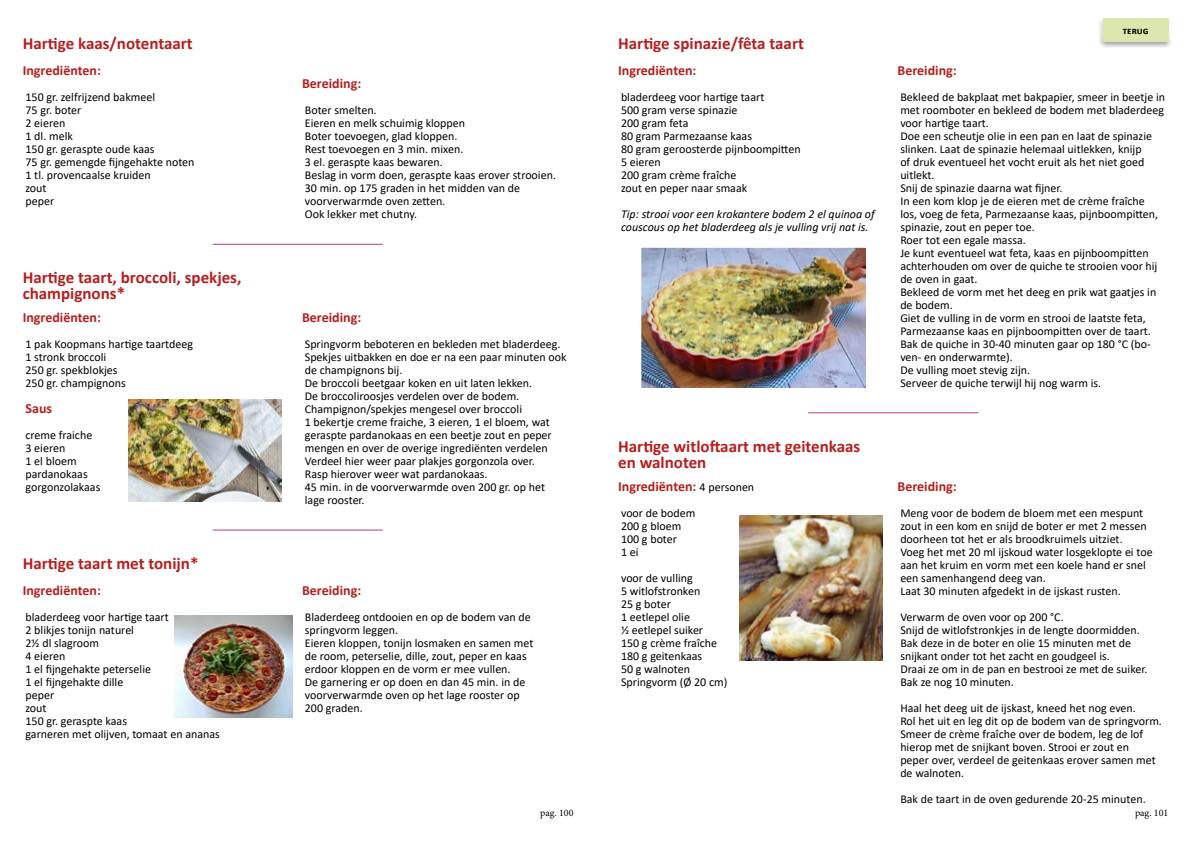
<style>
.page{position:relative;width:1191px;height:842px;background:#fff}
.page>*{position:absolute;margin:0;border:0;box-sizing:border-box;transform-origin:0 0}
.t1{font:700 17px/16px "Calibri";color:#b51f1f}
.t2{font:700 14px "Calibri";color:#b51f1f}
.t3{font:12px/13px "Calibri";color:#000}
.t4{font:italic 12px/13px "Calibri";color:#000}
.t5{font:10px "Minion Pro";color:#000}
.t6{font:700 10px "Calibri";color:#000}
.s1{font-weight:400;font-size:12px;color:#000}
</style>
<div class="page">
<div style="left:1097px;top:18px;width:75px;height:29px;background:#000;opacity:.75"></div>
<div style="left:1103px;top:18px;width:65px;height:24px;background:#dbe7ad"></div>
<img style="left:641px;top:247px;width:224px;height:140px">
<hr style="left:213px;top:244px;width:170px;height:1px;background:#b4445a">
<hr style="left:213px;top:530px;width:170px;height:1px;background:#b4445a">
<hr style="left:808px;top:413px;width:170px;height:1px;background:#b4445a">
<img style="left:129px;top:400px;width:153px;height:102px">
<img style="left:174px;top:615px;width:118px;height:103px">
<img style="left:739px;top:516px;width:143px;height:144px">
<h1 class="t1" style="left:23px;top:35px;width:172px">Hartige kaas/notentaart</h1>
<p class="t2" style="left:23px;top:60px;width:80px">Ingrediënten:</p>
<p class="t3" style="left:26px;top:90px;width:171px">150 gr. zelfrijzend bakmeel<br>75 gr. boter<br>2 eieren<br>1 dl. melk<br>150 gr. geraspte oude kaas<br>75 gr. gemengde fijngehakte noten<br>1 tl. provencaalse kruiden<br>zout<br>peper</p>
<h1 class="t1" style="left:23px;top:269px;width:220px">Hartige taart, broccoli, spekjes, champignons*</h1>
<p class="t2" style="left:23px;top:307px;width:80px">Ingrediënten:</p>
<p class="t3" style="left:26px;top:337px;width:169px">1 pak Koopmans hartige taartdeeg<br>1 stronk broccoli<br>250 gr. spekblokjes<br>250 gr. champignons</p>
<p class="t2" style="left:26px;top:398px;width:28px">Saus</p>
<p class="t3" style="left:26px;top:428px;width:76px">creme fraiche<br>3 eieren<br>1 el bloem pardanokaas gorgonzolakaas</p>
<h1 class="t1" style="left:23px;top:555px;width:177px">Hartige taart met tonijn*</h1>
<p class="t2" style="left:23px;top:580px;width:80px">Ingrediënten:</p>
<p class="t3" style="left:26px;top:610px;width:196px">bladerdeeg voor hartige taart<br>2 blikjes tonijn naturel<br>2½ dl slagroom<br>4 eieren<br>1 el fijngehakte peterselie<br>1 el fijngehakte dille<br>peper<br>zout<br>150 gr. geraspte kaas<br>garneren met olijven, tomaat en ananas</p>
<p class="t2" style="left:302px;top:73px;width:61px">Bereiding:</p>
<p class="t3" style="left:305px;top:103px;width:253px">Boter smelten.<br>Eieren en melk schuimig kloppen<br>Boter toevoegen, glad kloppen.<br>Rest toevoegen en 3 min. mixen.<br>3 el. geraspte kaas bewaren.<br>Beslag in vorm doen, geraspte kaas erover strooien.<br>30 min. op 175 graden in het midden van de voorverwarmde oven zetten.<br>Ook lekker met chutny.</p>
<p class="t2" style="left:302px;top:307px;width:61px">Bereiding:</p>
<p class="t3" style="left:305px;top:337px;width:263px">Springvorm beboteren en bekleden met bladerdeeg.<br>Spekjes uitbakken en doe er na een paar minuten ook de champignons bij.<br>De broccoli beetgaar koken en uit laten lekken.<br>De broccoliroosjes verdelen over de bodem.<br>Champignon/spekjes mengesel over broccoli<br>1 bekertje creme fraiche, 3 eieren, 1 el bloem, wat geraspte pardanokaas en een beetje zout en peper mengen en over de overige ingrediënten verdelen Verdeel hier weer paar plakjes gorgonzola over.<br>Rasp hierover weer wat pardanokaas.<br>45 min. in de voorverwarmde oven 200 gr. op het lage rooster.</p>
<p class="t2" style="left:302px;top:580px;width:61px">Bereiding:</p>
<p class="t3" style="left:305px;top:610px;width:230px">Bladerdeeg ontdooien en op de bodem van de springvorm leggen.<br>Eieren kloppen, tonijn losmaken en samen met de room, peterselie, dille, zout, peper en kaas erdoor kloppen en de vorm er mee vullen.<br>De garnering er op doen en dan 45 min. in de voorverwarmde oven op het lage rooster op 200 graden.</p>
<h1 class="t1" style="left:618px;top:35px;width:187px">Hartige spinazie/fêta taart</h1>
<p class="t2" style="left:618px;top:60px;width:80px">Ingrediënten:</p>
<p class="t3" style="left:621px;top:90px;width:181px">bladerdeeg voor hartige taart<br>500 gram verse spinazie<br>200 gram feta<br>80 gram Parmezaanse kaas<br>80 gram geroosterde pijnboompitten<br>5 eieren<br>200 gram crème fraîche<br>zout en peper naar smaak</p>
<p class="t4" style="left:621px;top:207px;width:255px">Tip: strooi voor een krokantere bodem 2 el quinoa of couscous op het bladerdeeg als je vulling vrij nat is.</p>
<h1 class="t1" style="left:618px;top:438px;width:244px">Hartige witloftaart met geitenkaas en walnoten</h1>
<p class="t2" style="left:618px;top:476px;width:138px">Ingrediënten: <span class="s1">4 personen</span></p>
<p class="t3" style="left:621px;top:506px;width:76px">voor de bodem<br>200 g bloem<br>100 g boter<br>1 ei</p>
<p class="t3" style="left:621px;top:571px;width:108px">voor de vulling<br>5 witlofstronken<br>25 g boter<br>1 eetlepel olie<br>½ eetlepel suiker<br>150 g crème fraîche<br>180 g geitenkaas<br>50 g walnoten<br>Springvorm (Ø 20 cm)</p>
<p class="t6" style="left:1122px;top:23px;width:27px">TERUG</p>
<p class="t2" style="left:897px;top:60px;width:61px">Bereiding:</p>
<p class="t3" style="left:900px;top:90px;width:266px">Bekleed de bakplaat met bakpapier, smeer in beetje in met roomboter en bekleed de bodem met bladerdeeg voor hartige taart.<br>Doe een scheutje olie in een pan en laat de spinazie slinken. Laat de spinazie helemaal uitlekken, knijp<br>of druk eventueel het vocht eruit als het niet goed uitlekt.<br>Snij de spinazie daarna wat fijner.<br>In een kom klop je de eieren met de crème fraîche<br>los, voeg de feta, Parmezaanse kaas, pijnboompitten, spinazie, zout en peper toe.<br>Roer tot een egale massa.<br>Je kunt eventueel wat feta, kaas en pijnboompitten achterhouden om over de quiche te strooien voor hij de oven in gaat.<br>Bekleed de vorm met het deeg en prik wat gaatjes in de bodem.<br>Giet de vulling in de vorm en strooi de laatste feta, Parmezaanse kaas en pijnboompitten over de taart.<br>Bak de quiche in 30-40 minuten gaar op 180 °C (bo&shy;ven- en onderwarmte).<br>De vulling moet stevig zijn.<br>Serveer de quiche terwijl hij nog warm is.</p>
<p class="t2" style="left:897px;top:476px;width:61px">Bereiding:</p>
<p class="t3" style="left:900px;top:506px;width:254px">Meng voor de bodem de bloem met een mespunt zout in een kom en snijd de boter er met 2 messen doorheen tot het er als broodkruimels uitziet.<br>Voeg het met 20 ml ijskoud water losgeklopte ei toe aan het kruim en vorm met een koele hand er snel een samenhangend deeg van.<br>Laat 30 minuten afgedekt in de ijskast rusten.</p>
<p class="t3" style="left:900px;top:610px;width:249px">Verwarm de oven voor op 200 °C.<br>Snijd de witlofstronkjes in de lengte doormidden.<br>Bak deze in de boter en olie 15 minuten met de snijkant onder tot het zacht en goudgeel is.<br>Draai ze om in de pan en bestrooi ze met de suiker.<br>Bak ze nog 10 minuten.</p>
<p class="t3" style="left:900px;top:701px;width:263px">Haal het deeg uit de ijskast, kneed het nog even.<br>Rol het uit en leg dit op de bodem van de springvorm.<br>Smeer de crème fraîche over de bodem, leg de lof hierop met de snijkant boven. Strooi er zout en<br>peper over, verdeel de geitenkaas erover samen met de walnoten.</p>
<p class="t3" style="left:900px;top:792px;width:247px">Bak de taart in de oven gedurende 20-25 minuten.</p>
<p class="t5" style="left:540px;top:806px;width:35px">pag. 100</p>
<p class="t5" style="left:1135px;top:806px;width:35px">pag. 101</p>
</div>
